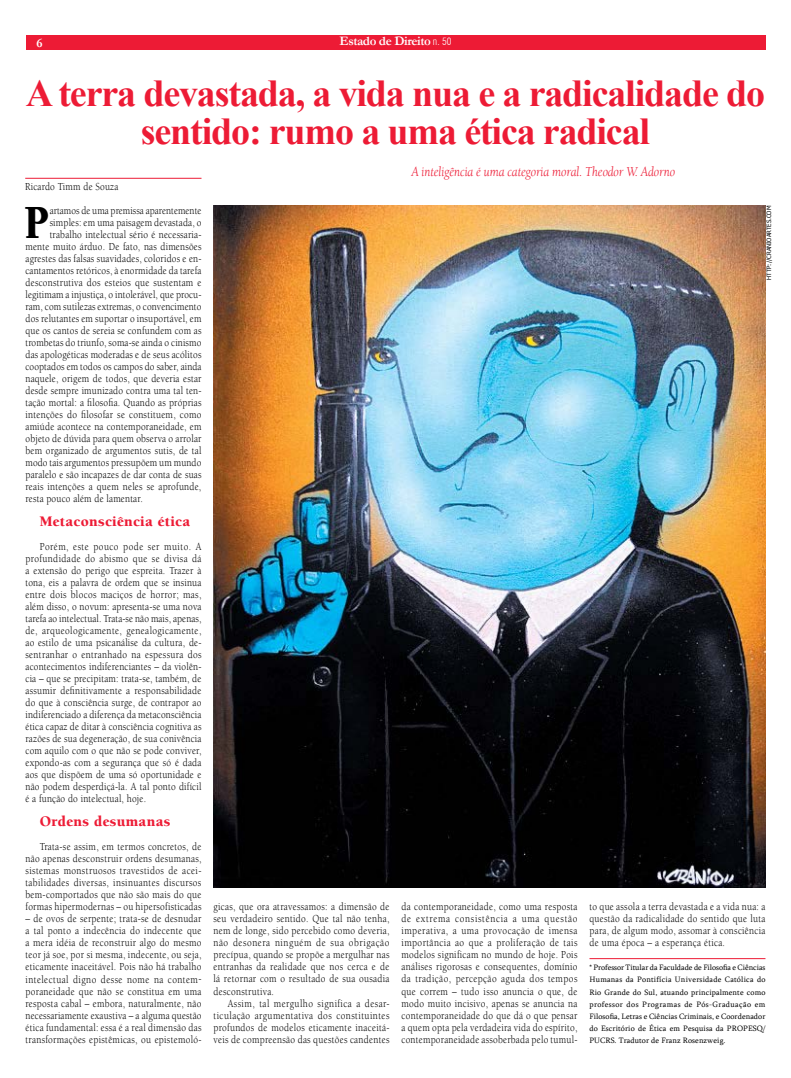
<style>
.page{position:relative;width:791px;height:1078px;background:#fff}
.page>*{position:absolute;margin:0;border:0;box-sizing:border-box;transform-origin:0 0}
.t1{font:900 48.8px "Berkeley";color:#000;scale:.85 1}
.t2{font:700 38px/38px "Times New Roman";letter-spacing:-.03em;color:#ed1b35;text-align:center}
.t3{font:900 15px "Berkeley";letter-spacing:.02em;color:#ed1b35}
.t4{font:italic 14px "Berkeley";letter-spacing:-.01em;color:#ed1b35;scale:.9 1}
.t5{font:700 13px "Garamond";letter-spacing:-.03em;color:#fff}
.t6{font:11px/12px "Berkeley";letter-spacing:.02em;color:#000;text-align:justify;scale:.85 1}
.t7{font:8px/12px "Sylfaen";letter-spacing:.01em;color:#000;text-align:justify}
.t8{font:6px "Tahoma";color:#000}
.s1{font-family:"Swiss 721 BT";font-weight:300;font-stretch:condensed;font-size:10px}
</style>
<div class="page">
<div style="left:26px;top:35px;width:739px;height:15px;background:#ed1b35"></div>
<hr style="left:589px;top:957px;width:176px;height:1px;background:#ed1b35">
<hr style="left:25px;top:178px;width:176px;height:1px;background:#ed1b35">
<img style="left:213px;top:205px;width:552px;height:682px">
<p class="t5" style="left:37px;top:34px;width:8px">6</p>
<p class="t5" style="left:340px;top:32px;width:113px">Estado de Direito <span class="s1">n. 50</span></p>
<h2 class="t2" style="left:26px;top:73px;width:741px">A terra devastada, a vida nua e a radicalidade do sentido: rumo a uma ética radical</h2>
<p class="t6" style="left:25px;top:181px;width:111px">Ricardo Timm de Souza</p>
<h1 class="t1" style="left:24px;top:197px;width:30px">P</h1>
<p class="t6" style="left:50px;top:205px;width:180px">artamos de uma premissa aparentemente</p>
<p class="t6" style="left:50px;top:217px;width:180px">simples: em uma paisagem devastada, o</p>
<p class="t6" style="left:50px;top:229px;width:180px">trabalho intelectual sério é necessaria-</p>
<p class="t6" style="left:26px;top:241px;width:209px">mente muito árduo. De fato, nas dimensões</p>
<p class="t6" style="left:26px;top:253px;width:209px">agrestes das falsas suavidades, coloridos e en-</p>
<p class="t6" style="left:26px;top:265px;width:209px">cantamentos retóricos, à enormidade da tarefa</p>
<p class="t6" style="left:26px;top:277px;width:209px">desconstrutiva dos esteios que sustentam e</p>
<p class="t6" style="left:26px;top:289px;width:209px">legitimam a injustiça, o intolerável, que procu-</p>
<p class="t6" style="left:26px;top:301px;width:208px">ram, com sutilezas extremas, o convencimento</p>
<p class="t6" style="left:26px;top:313px;width:208px">dos relutantes em suportar o insuportável, em</p>
<p class="t6" style="left:26px;top:325px;width:209px">que os cantos de sereia se confundem com as</p>
<p class="t6" style="left:26px;top:337px;width:208px">trombetas do triunfo, soma-se ainda o cinismo</p>
<p class="t6" style="left:26px;top:349px;width:208px">das apologéticas moderadas e de seus acólitos</p>
<p class="t6" style="left:26px;top:361px;width:209px">cooptados em todos os campos do saber, ainda</p>
<p class="t6" style="left:26px;top:373px;width:209px">naquele, origem de todos, que deveria estar</p>
<p class="t6" style="left:26px;top:385px;width:209px">desde sempre imunizado contra uma tal ten-</p>
<p class="t6" style="left:26px;top:397px;width:209px">tação mortal: a filosofia. Quando as próprias</p>
<p class="t6" style="left:26px;top:409px;width:209px">intenções do filosofar se constituem, como</p>
<p class="t6" style="left:26px;top:421px;width:209px">amiúde acontece na contemporaneidade, em</p>
<p class="t6" style="left:26px;top:433px;width:209px">objeto de dúvida para quem observa o arrolar</p>
<p class="t6" style="left:26px;top:445px;width:209px">bem organizado de argumentos sutis, de tal</p>
<p class="t6" style="left:26px;top:457px;width:208px">modo tais argumentos pressupõem um mundo</p>
<p class="t6" style="left:26px;top:469px;width:209px">paralelo e são incapazes de dar conta de suas</p>
<p class="t6" style="left:26px;top:481px;width:208px">reais intenções a quem neles se aprofunde,</p>
<p class="t6" style="left:26px;top:493px;width:139px">resta pouco além de lamentar.</p>
<h3 class="t3" style="left:40px;top:513px;width:152px">Metaconsciência ética</h3>
<p class="t6" style="left:26px;top:541px;width:209px;text-indent:14px">Porém, este pouco pode ser muito. A profundidade do abismo que se divisa dá a extensão do perigo que espreita. Trazer à tona, eis a palavra de ordem que se insinua entre dois blocos maciços de horror; mas, além disso, o novum: apresenta-se uma nova tarefa ao intelectual. Trata-se não mais, apenas, de, arqueologicamente, genealogicamente, ao estilo de uma psicanálise da cultura, de&shy;sentranhar o entranhado na espessura dos acontecimentos indiferenciantes – da violên&shy;cia – que se precipitam: trata-se, também, de assumir definitivamente a responsabilidade do que à consciência surge, de contrapor ao indiferenciado a diferença da metaconsciência ética capaz de ditar à consciência cognitiva as razões de sua degeneração, de sua conivência com aquilo com o que não se pode conviver, expondo-as com a segurança que só é dada aos que dispõem de uma só oportunidade e não podem desperdiçá-la. A tal ponto difícil é a função do intelectual, hoje.</p>
<h3 class="t3" style="left:40px;top:813px;width:132px">Ordens desumanas</h3>
<p class="t6" style="left:26px;top:841px;width:209px;text-indent:14px">Trata-se assim, em termos concretos, de não apenas desconstruir ordens desumanas, sistemas monstruosos travestidos de acei&shy;tabilidades diversas, insinuantes discursos bem-comportados que não são mais do que formas hipermodernas – ou hipersofisticadas</p>
<p class="t6" style="left:26px;top:913px;width:209px">– de ovos de serpente; trata-se de desnudar a tal ponto a indecência do indecente que a mera idéia de reconstruir algo do mesmo teor já soe, por si mesma, indecente, ou seja, eticamente inaceitável. Pois não há trabalho intelectual digno desse nome na contem&shy;poraneidade que não se constitua em uma resposta cabal – embora, naturalmente, não necessariamente exaustiva – a alguma questão ética fundamental: essa é a real dimensão das transformações epistêmicas, ou epistemoló-</p>
<p class="t6" style="left:213px;top:901px;width:209px">gicas, que ora atravessamos: a dimensão de seu verdadeiro sentido. Que tal não tenha, nem de longe, sido percebido como deveria, não desonera ninguém de sua obrigação precípua, quando se propõe a mergulhar nas entranhas da realidade que nos cerca e de lá retornar com o resultado de sua ousadia desconstrutiva.</p>
<p class="t6" style="left:213px;top:997px;width:209px;text-indent:14px">Assim, tal mergulho significa a desar&shy;ticulação argumentativa dos constituintes profundos de modelos eticamente inaceitá&shy;veis de compreensão das questões candentes</p>
<p class="t4" style="left:411px;top:164px;width:295px">A inteligência é uma categoria moral. Theodor W. Adorno</p>
<p class="t8" style="left:765px;top:279px;width:75px;rotate:-90deg">http://cranioartes.com</p>
<p class="t6" style="left:401px;top:901px;width:209px">da contemporaneidade, como uma resposta de extrema consistência a uma questão imperativa, a uma provocação de imensa importância ao que a proliferação de tais modelos significam no mundo de hoje. Pois análises rigorosas e consequentes, domínio da tradição, percepção aguda dos tempos que correm – tudo isso anuncia o que, de modo muito incisivo, apenas se anuncia na contemporaneidade do que dá o que pensar a quem opta pela verdadeira vida do espírito, contemporaneidade assoberbada pelo tumul-</p>
<p class="t6" style="left:589px;top:901px;width:209px">to que assola a terra devastada e a vida nua: a questão da radicalidade do sentido que luta para, de algum modo, assomar à consciência de uma época – a esperança ética.</p>
<p class="t7" style="left:589px;top:961px;width:178px">* Professor Titular da Faculdade de Filosofia e Ciências Humanas da Pontifícia Universidade Católica do Rio Grande do Sul, atuando principalmente como professor dos Programas de Pós-Graduação em Filosofia, Letras e Ciências Criminais, e Coordenador do Escritório de Ética em Pesquisa da PROPESQ/ PUCRS. Tradutor de Franz Rosenzweig.</p>
</div>
